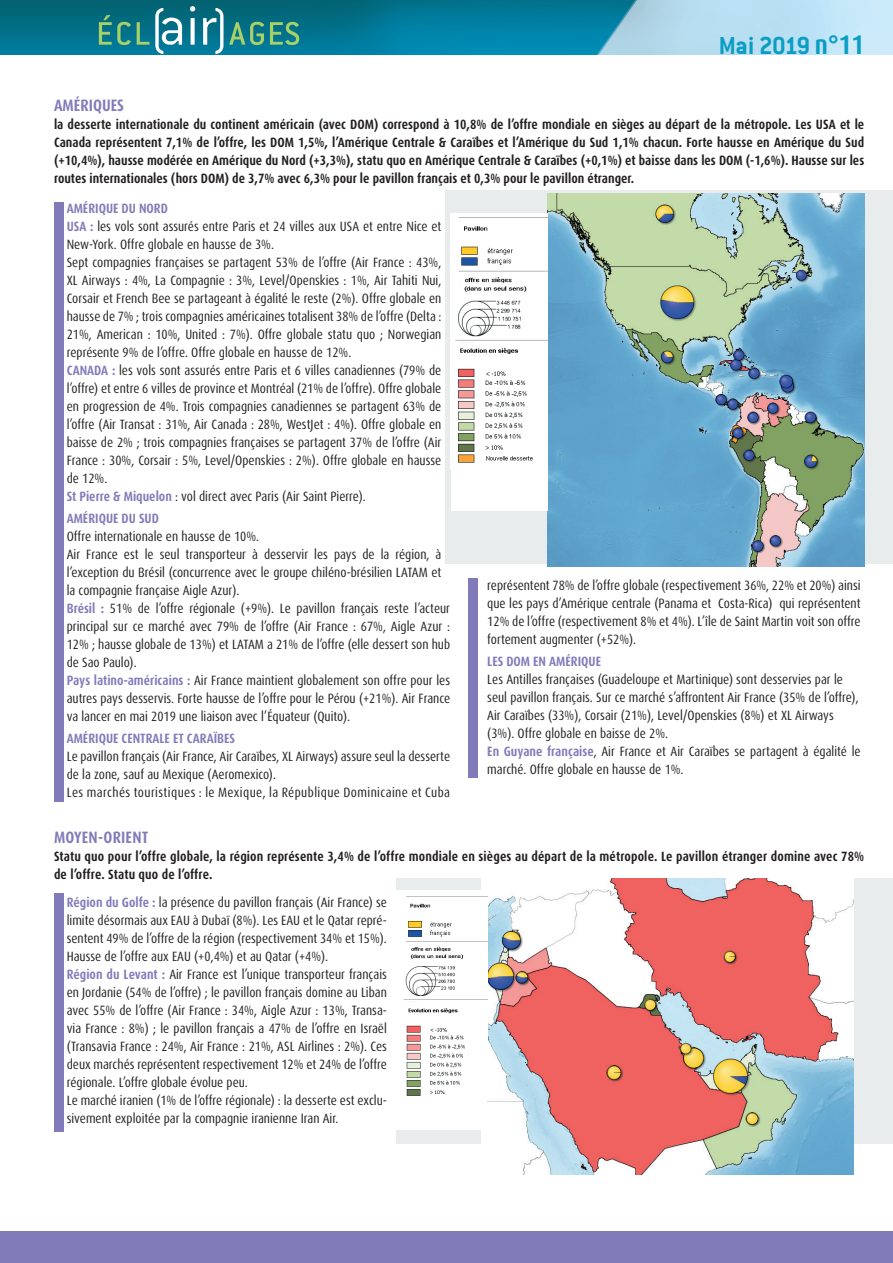
<style>
.page{position:relative;width:893px;height:1263px;background:#fff}
.page>*{position:absolute;margin:0;border:0;box-sizing:border-box;transform-origin:0 0}
.t1{font:700 27px "Conduit ITC";letter-spacing:-.03em;color:#0b9dc4}
.t2{font:700 condensed 16.5px "Dax OT";color:#817bba}
.t3{font:condensed 13.5px/18px "Dax OT";color:#231f20}
.t4{font:700 condensed 13.5px/18px "Dax OT";letter-spacing:.01em;color:#231f20;text-align:justify}
.t5{font:700 condensed 13.5px "Dax OT";color:#817bba}
.s1{font-family:"Dax OT";font-stretch:condensed}
.s2{font-weight:700;color:#817bba}
</style>
<div class="page">
<img style="left:0;top:0;width:893px;height:54px">
<div style="left:0;top:1232px;width:893px;height:31px;background:#817bba"></div>
<svg style="left:99px;top:15px;width:32px;height:30px"></svg>
<svg style="left:137px;top:22px;width:12px;height:23px"></svg>
<svg style="left:155px;top:8px;width:27px;height:46px"></svg>
<svg style="left:190px;top:6px;width:5px;height:39px"></svg>
<svg style="left:203px;top:8px;width:20px;height:46px"></svg>
<svg style="left:229px;top:22px;width:35px;height:23px"></svg>
<svg style="left:270px;top:22px;width:29px;height:23px"></svg>
<div style="left:446px;top:190px;width:447px;height:374px;background:#e9eced"></div>
<div style="left:396px;top:878px;width:497px;height:266px;background:#e9eced"></div>
<img style="left:547px;top:194px;width:317px;height:373px">
<img style="left:482px;top:878px;width:371px;height:297px">
<div style="left:451px;top:214px;width:96px;height:296px;background:#fff"></div>
<img style="left:455px;top:217px;width:92px;height:246px">
<div style="left:396px;top:890px;width:91px;height:239px;background:#fff"></div>
<img style="left:403px;top:896px;width:84px;height:200px">
<div style="left:54px;top:203px;width:9px;height:599px;background:#817bba"></div>
<div style="left:54px;top:894px;width:9px;height:238px;background:#817bba"></div>
<div style="left:468px;top:578px;width:9px;height:200px;background:#817bba"></div>
<h1 class="t1" style="left:719px;top:30px;width:147px">Mai 2019 <span class="s1">n°11</span></h1>
<p class="t2" style="left:54px;top:94px;width:72px">AMÉRIQUES</p>
<p class="t4" style="left:54px;top:115px;width:812px">la desserte internationale du continent américain (avec DOM) correspond à 10,8% de l’offre mondiale en sièges au départ de la métropole. Les USA et le Canada représentent 7,1% de l’offre, les DOM 1,5%, l’Amérique Centrale &amp; Caraïbes et l’Amérique du Sud 1,1% chacun. Forte hausse en Amérique du Sud (+10,4%), hausse modérée en Amérique du Nord (+3,3%), statu quo en Amérique Centrale &amp; Caraïbes (+0,1%) et baisse dans les DOM (-1,6%). Hausse sur les routes internationales (hors DOM) de 3,7% avec 6,3% pour le pavillon français et 0,3% pour le pavillon étranger.</p>
<p class="t3" style="left:67px;top:199px;width:376px"><span class="s2">AMÉRIQUE DU NORD<br>USA :</span> les vols sont assurés entre Paris et 24 villes aux USA et entre Nice et New-York. Offre globale en hausse de 3%.<br>Sept compagnies françaises se partagent 53% de l’offre (Air France : 43%, XL Airways : 4%, La Compagnie : 3%, Level/Openskies : 1%, Air Tahiti Nui, Corsair et French Bee se partageant à égalité le reste (2%). Offre globale en hausse de 7% ; trois compagnies américaines totalisent 38% de l’offre (Delta :<br>21%, American : 10%, United : 7%). Offre globale statu quo ; Norwegian représente 9% de l’offre. Offre globale en hausse de 12%.<br><span class="s2">CANADA :</span> les vols sont assurés entre Paris et 6 villes canadiennes (79% de l’offre) et entre 6 villes de province et Montréal (21% de l’offre). Offre globale en progression de 4%. Trois compagnies canadiennes se partagent 63% de l’offre (Air Transat : 31%, Air Canada : 28%, WestJet : 4%). Offre globale en baisse de 2% ; trois compagnies françaises se partagent 37% de l’offre (Air France : 30%, Corsair : 5%, Level/Openskies : 2%). Offre globale en hausse de 12%.<br><span class="s2">St Pierre &amp; Miquelon</span> : vol direct avec Paris (Air Saint Pierre).</p>
<p class="t5" style="left:67px;top:509px;width:94px">AMÉRIQUE DU SUD</p>
<p class="t3" style="left:67px;top:527px;width:385px">Offre internationale en hausse de 10%.<br>Air France est le seul transporteur à desservir les pays de la région, à l’exception du Brésil (concurrence avec le groupe chiléno-brésilien LATAM et la compagnie française Aigle Azur).<br><span class="s2">Brésil :</span> 51% de l’offre régionale (+9%). Le pavillon français reste l’acteur principal sur ce marché avec 79% de l’offre (Air France : 67%, Aigle Azur :<br>12% ; hausse globale de 13%) et LATAM a 21% de l’offre (elle dessert son hub de Sao Paulo).<br><span class="s2">Pays latino-américains :</span> Air France maintient globalement son offre pour les autres pays desservis. Forte hausse de l’offre pour le Pérou (+21%). Air France va lancer en mai 2019 une liaison avec l’Équateur (Quito).</p>
<p class="t5" style="left:67px;top:730px;width:170px">AMÉRIQUE CENTRALE ET CARAÏBES</p>
<p class="t3" style="left:67px;top:747px;width:385px">Le pavillon français (Air France, Air Caraïbes, XL Airways) assure seul la desserte de la zone, sauf au Mexique (Aeromexico).<br>Les marchés touristiques : le Mexique, la République Dominicaine et Cuba</p>
<p class="t3" style="left:487px;top:576px;width:375px;text-align:justify">représentent 78% de l’offre globale (respectivement 36%, 22% et 20%) ainsi que les pays d’Amérique centrale (Panama et Costa-Rica) qui représentent 12% de l’offre (respectivement 8% et 4%). L’île de Saint Martin voit son offre fortement augmenter (+52%).</p>
<p class="t5" style="left:487px;top:653px;width:115px">LES DOM EN AMÉRIQUE</p>
<p class="t3" style="left:487px;top:670px;width:375px">Les Antilles françaises (Guadeloupe et Martinique) sont desservies par le seul pavillon français. Sur ce marché s’affrontent Air France (35% de l’offre), Air Caraïbes (33%), Corsair (21%), Level/Openskies (8%) et XL Airways (3%). Offre globale en baisse de 2%.<br><span class="s2">En Guyane française</span>, Air France et Air Caraïbes se partagent à égalité le marché. Offre globale en hausse de 1%.</p>
<p class="t2" style="left:54px;top:827px;width:96px">MOYEN-ORIENT</p>
<p class="t4" style="left:54px;top:847px;width:812px">Statu quo pour l’offre globale, la région représente 3,4% de l’offre mondiale en sièges au départ de la métropole. Le pavillon étranger domine avec 78% de l’offre. Statu quo de l’offre.</p>
<p class="t3" style="left:67px;top:894px;width:322px"><span class="s2">Région du Golfe :</span> la présence du pavillon français (Air France) se limite désormais aux EAU à Dubaï (8%). Les EAU et le Qatar repré&shy;sentent 49% de l’offre de la région (respectivement 34% et 15%).<br>Hausse de l’offre aux EAU (+0,4%) et au Qatar (+4%).<br><span class="s2">Région du Levant :</span> Air France est l’unique transporteur français en Jordanie (54% de l’offre) ; le pavillon français domine au Liban avec 55% de l’offre (Air France : 34%, Aigle Azur : 13%, Transa&shy;via France : 8%) ; le pavillon français a 47% de l’offre en Israël (Transavia France : 24%, Air France : 21%, ASL Airlines : 2%). Ces deux marchés représentent respectivement 12% et 24% de l’offre régionale. L’offre globale évolue peu.<br>Le marché iranien (1% de l’offre régionale) : la desserte est exclu&shy;sivement exploitée par la compagnie iranienne Iran Air.</p>
</div>
